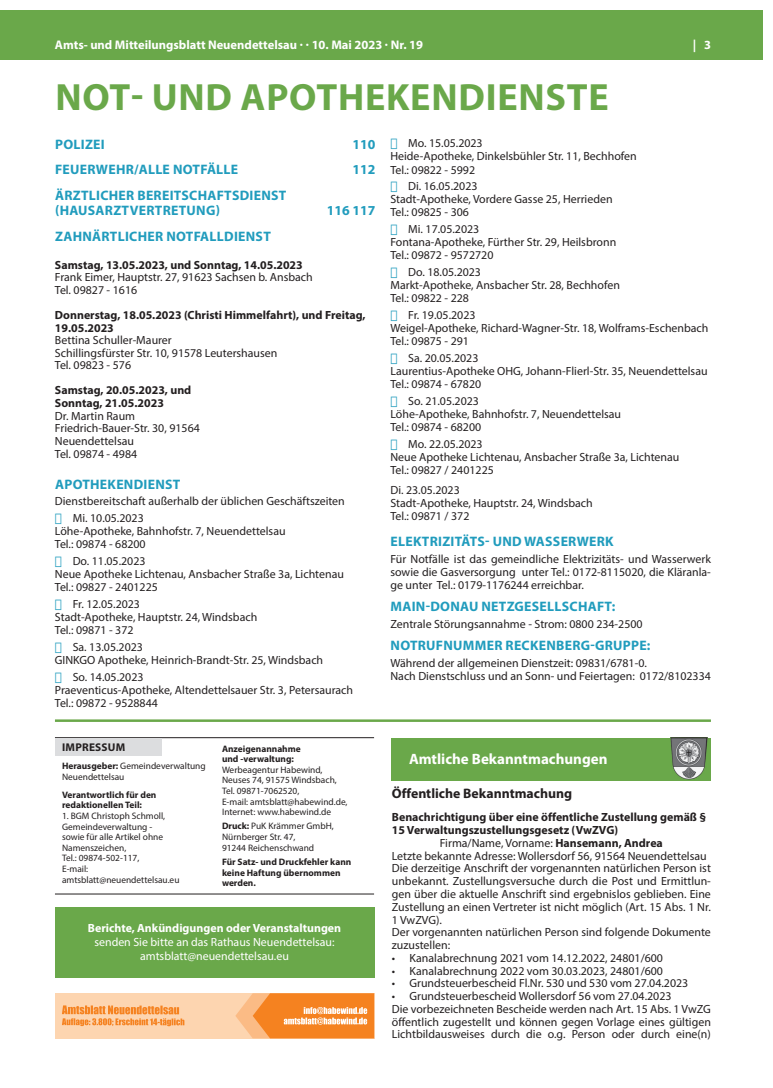
<style>
.page{position:relative;width:773px;height:1088px;background:#fff}
.page>*{position:absolute;margin:0;border:0;box-sizing:border-box;transform-origin:0 0}
.t1{font:700 38.12px "Myriad Pro";letter-spacing:.02em;color:#6aa84a}
.t2{font:700 15px "Myriad Pro";color:#fff}
.t3{font:700 13.75px/15px "Myriad Pro";letter-spacing:.02em;color:#219cbd}
.t4{font:700 13.75px "Myriad Pro";color:#231f20}
.t5{font:700 12.5px "Myriad Pro";color:#fff}
.t6{font:11.88px/13.1px "Myriad Pro";color:#231f20}
.t7{font:700 11.88px/13.1px "Myriad Pro";color:#231f20}
.t8{font:11.88px/13.8px "Myriad Pro";color:#fff;text-align:center}
.t9{font:700 11.88px "Myriad Pro";color:#fff}
.t10{font:700 11.25px "Myriad Pro";letter-spacing:.02em;color:#231f20}
.t11{font:9.38px/10.6px "Myriad Pro";color:#231f20}
.t12{font:700 9.38px/10.6px "Myriad Pro";color:#231f20}
.s1{font-weight:700}
</style>
<div class="page">
<div style="left:11px;top:11px;width:751px;height:49px;background:#6aa84a"></div>
<div style="left:0;top:11px;width:11px;height:49px;background:#6aa84a"></div>
<div style="left:392px;top:738px;width:318px;height:42px;background:#6aa84a"></div>
<img style="left:670px;top:737px;width:37px;height:43px">
<hr style="left:55px;top:719px;width:655px;height:3px;background:#6aa84a">
<div style="left:55px;top:993px;width:319px;height:45px;background:#fdd5b0"></div>
<svg style="left:62px;top:1005px;width:122px;height:21px"></svg>
<svg style="left:235px;top:993px;width:139px;height:45px;background:#f79b4c"></svg>
<div style="left:55px;top:907px;width:319px;height:71px;background:#6aa84a"></div>
<hr style="left:55px;top:737px;width:319px;height:1px;background:#231f20">
<div style="left:55px;top:738px;width:106px;height:17px;background:#dcdddf"></div>
<hr style="left:55px;top:894px;width:319px;height:1px;background:#231f20">
<p class="t5" style="left:55px;top:37px;width:369px">Amts- und Mitteilungsblatt Neuendettelsau · · 10. Mai 2023 · Nr. 19</p>
<p class="t5" style="left:692px;top:37px;width:20px">| 3</p>
<h1 class="t1" style="left:55px;top:72px;width:555px">NOT- UND APOTHEKENDIENSTE</h1>
<p class="t3" style="left:55px;top:136px;width:51px">POLIZEI</p>
<p class="t3" style="left:352px;top:136px;width:24px">110</p>
<p class="t3" style="left:55px;top:162px;width:185px">FEUERWEHR/ALLE NOTFÄLLE</p>
<p class="t3" style="left:352px;top:162px;width:24px">112</p>
<p class="t3" style="left:55px;top:187px;width:233px">ÄRZTLICHER BEREITSCHAFTSDIENST (HAUSARZTVERTRETUNG)</p>
<p class="t3" style="left:327px;top:202px;width:50px">116 117</p>
<p class="t3" style="left:55px;top:228px;width:217px">ZAHNÄRTLICHER NOTFALLDIENST</p>
<p class="t7" style="left:55px;top:258px;width:249px">Samstag, 13.05.2023, und Sonntag, 14.05.2023</p>
<p class="t6" style="left:55px;top:271px;width:259px;line-height:12.5px">Frank Eimer, Hauptstr. 27, 91623 Sachsen b. Ansbach<br>Tel. 09827 - 1616</p>
<p class="t7" style="left:55px;top:308px;width:312px">Donnerstag, 18.05.2023 (Christi Himmelfahrt), und Freitag,<br>19.05.2023</p>
<p class="t6" style="left:55px;top:334px;width:224px;line-height:12.5px">Bettina Schuller-Maurer<br>Schillingsfürster Str. 10, 91578 Leutershausen<br>Tel. 09823 - 576</p>
<p class="t7" style="left:55px;top:383px;width:138px">Samstag, 20.05.2023, und<br>Sonntag, 21.05.2023</p>
<p class="t6" style="left:55px;top:409px;width:146px;line-height:12.6px">Dr. Martin Raum<br>Friedrich-Bauer-Str. 30, 91564<br>Neuendettelsau<br>Tel. 09874 - 4984</p>
<p class="t3" style="left:55px;top:476px;width:127px">APOTHEKENDIENST</p>
<p class="t6" style="left:73px;top:493px;width:273px;line-height:16.6px;text-indent:-18px">Dienstbereitschaft außerhalb der üblichen Geschäftszeiten<br>Mi. 10.05.2023</p>
<p class="t6" style="left:55px;top:524px;width:232px">Löhe-Apotheke, Bahnhofstr. 7, Neuendettelsau<br>Tel.: 09874 - 68200</p>
<p class="t6" style="left:55px;top:554px;width:290px;text-indent:18px">Do. 11.05.2023<br>Neue Apotheke Lichtenau, Ansbacher Straße 3a, Lichtenau<br>Tel.: 09827 - 2401225</p>
<p class="t6" style="left:55px;top:597px;width:204px;text-indent:18px">Fr. 12.05.2023<br>Stadt-Apotheke, Hauptstr. 24, Windsbach<br>Tel.: 09871 - 372</p>
<p class="t6" style="left:55px;top:640px;width:270px;text-indent:18px">Sa. 13.05.2023<br>GINKGO Apotheke, Heinrich-Brandt-Str. 25, Windsbach</p>
<p class="t6" style="left:55px;top:670px;width:299px;text-indent:18px">So. 14.05.2023<br>Praeventicus-Apotheke, Altendettelsauer Str. 3, Petersaurach<br>Tel.: 09872 - 9528844</p>
<p class="t10" style="left:62px;top:740px;width:65px">IMPRESSUM</p>
<p class="t11" style="left:62px;top:761px;width:145px"><span class="s1">Herausgeber:</span> Gemeindeverwaltung<br>Neuendettelsau</p>
<p class="t12" style="left:62px;top:789px;width:96px">Verantwortlich für den redaktionellen Teil:</p>
<p class="t11" style="left:62px;top:810px;width:119px">1. BGM Christoph Schmoll,<br>Gemeindeverwaltung -<br>sowie für alle Artikel ohne<br>Namenszeichen,<br>Tel.: 09874-502-117,<br>E-mail: amtsblatt@neuendettelsau.eu</p>
<p class="t12" style="left:222px;top:743px;width:80px">Anzeigenannahme und -verwaltung:</p>
<p class="t11" style="left:222px;top:764px;width:127px">Werbeagentur Habewind,<br>Neuses 74, 91575 Windsbach,<br>Tel. 09871-7062520,<br>E-mail: amtsblatt@habewind.de,<br>Internet: www.habewind.de</p>
<p class="t11" style="left:222px;top:821px;width:113px"><span class="s1">Druck:</span> PuK Krämmer GmbH,<br>Nürnberger Str. 47,<br>91244 Reichenschwand</p>
<p class="t12" style="left:222px;top:856px;width:131px">Für Satz- und Druckfehler kann keine Haftung übernommen werden.</p>
<p class="t9" style="left:88px;top:920px;width:255px">Berichte, Ankündigungen oder Veranstaltungen</p>
<p class="t8" style="left:94px;top:935px;width:242px">senden Sie bitte an das Rathaus Neuendettelsau: amtsblatt@neuendettelsau.eu</p>
<p class="t6" style="left:390px;top:136px;width:248px;text-indent:18px">Mo. 15.05.2023<br>Heide-Apotheke, Dinkelsbühler Str. 11, Bechhofen<br>Tel.: 09822 - 5992</p>
<p class="t6" style="left:390px;top:179px;width:223px;text-indent:18px">Di. 16.05.2023<br>Stadt-Apotheke, Vordere Gasse 25, Herrieden<br>Tel.: 09825 - 306</p>
<p class="t6" style="left:390px;top:222px;width:227px;text-indent:18px">Mi. 17.05.2023<br>Fontana-Apotheke, Fürther Str. 29, Heilsbronn<br>Tel.: 09872 - 9572720</p>
<p class="t6" style="left:390px;top:265px;width:231px;text-indent:18px">Do. 18.05.2023<br>Markt-Apotheke, Ansbacher Str. 28, Bechhofen<br>Tel.: 09822 - 228</p>
<p class="t6" style="left:390px;top:308px;width:319px;text-indent:18px">Fr. 19.05.2023<br>Weigel-Apotheke, Richard-Wagner-Str. 18, Wolframs-Eschenbach<br>Tel.: 09875 - 291</p>
<p class="t6" style="left:390px;top:351px;width:318px;text-indent:18px">Sa. 20.05.2023<br>Laurentius-Apotheke OHG, Johann-Flierl-Str. 35, Neuendettelsau<br>Tel.: 09874 - 67820</p>
<p class="t6" style="left:390px;top:394px;width:232px;text-indent:18px">So. 21.05.2023<br>Löhe-Apotheke, Bahnhofstr. 7, Neuendettelsau<br>Tel.: 09874 - 68200</p>
<p class="t6" style="left:390px;top:437px;width:290px;text-indent:18px">Mo. 22.05.2023<br>Neue Apotheke Lichtenau, Ansbacher Straße 3a, Lichtenau<br>Tel.: 09827 / 2401225</p>
<p class="t6" style="left:390px;top:483px;width:204px">Di. 23.05.2023<br>Stadt-Apotheke, Hauptstr. 24, Windsbach<br>Tel.: 09871 / 372</p>
<p class="t3" style="left:390px;top:533px;width:224px">ELEKTRIZITÄTS- UND WASSERWERK</p>
<p class="t6" style="left:390px;top:552px;width:322px;text-align:justify">Für Notfälle ist das gemeindliche Elektrizitäts- und Wasserwerk sowie die Gasversorgung unter Tel.: 0172-8115020, die Kläranla&shy;ge unter Tel.: 0179-1176244 erreichbar.</p>
<p class="t3" style="left:390px;top:598px;width:226px">MAIN-DONAU NETZGESELLSCHAFT:</p>
<p class="t6" style="left:390px;top:617px;width:254px">Zentrale Störungsannahme - Strom: 0800 234-2500</p>
<p class="t3" style="left:390px;top:637px;width:261px">NOTRUFNUMMER RECKENBERG-GRUPPE:</p>
<p class="t6" style="left:390px;top:656px;width:322px">Während der allgemeinen Dienstzeit: 09831/6781-0.<br>Nach Dienstschluss und an Sonn- und Feiertagen: 0172/8102334</p>
<p class="t2" style="left:409px;top:749px;width:200px">Amtliche Bekanntmachungen</p>
<p class="t4" style="left:392px;top:784px;width:182px">Öffentliche Bekanntmachung</p>
<p class="t7" style="left:392px;top:810px;width:316px">Benachrichtigung über eine öffentliche Zustellung gemäß §</p>
<p class="t7" style="left:392px;top:823px;width:228px">15 Verwaltungszustellungsgesetz (VwZVG)</p>
<p class="t6" style="left:440px;top:836px;width:224px">Firma/Name, Vorname: <span class="s1">Hansemann, Andrea</span></p>
<p class="t6" style="left:392px;top:849px;width:316px">Letzte bekannte Adresse: Wollersdorf 56, 91564 Neuendettelsau</p>
<p class="t6" style="left:392px;top:862px;width:320px">Die derzeitige Anschrift der vorgenannten natürlichen Person ist</p>
<p class="t6" style="left:392px;top:874px;width:320px">unbekannt. Zustellungsversuche durch die Post und Ermittlun-</p>
<p class="t6" style="left:392px;top:887px;width:320px">gen über die aktuelle Anschrift sind ergebnislos geblieben. Eine</p>
<p class="t6" style="left:392px;top:900px;width:320px">Zustellung an einen Vertreter ist nicht möglich (Art. 15 Abs. 1 Nr.</p>
<p class="t6" style="left:392px;top:913px;width:52px">1 VwZVG).</p>
<p class="t6" style="left:392px;top:925px;width:320px">Der vorgenannten natürlichen Person sind folgende Dokumente</p>
<p class="t6" style="left:392px;top:938px;width:60px">zuzustellen:</p>
<p class="t6" style="left:392px;top:951px;width:273px">• Kanalabrechnung 2021 vom 14.12.2022, 24801/600</p>
<p class="t6" style="left:392px;top:964px;width:273px">• Kanalabrechnung 2022 vom 30.03.2023, 24801/600</p>
<p class="t6" style="left:392px;top:976px;width:298px">• Grundsteuerbescheid Fl.Nr. 530 und 530 vom 27.04.2023</p>
<p class="t6" style="left:392px;top:989px;width:320px;line-height:12.8px">• Grundsteuerbescheid Wollersdorf 56 vom 27.04.2023<br>Die vorbezeichneten Bescheide werden nach Art. 15 Abs. 1 VwZG öffentlich zugestellt und können gegen Vorlage eines gültigen Lichtbildausweises durch die o.g. Person oder durch eine(n)</p>
</div>
